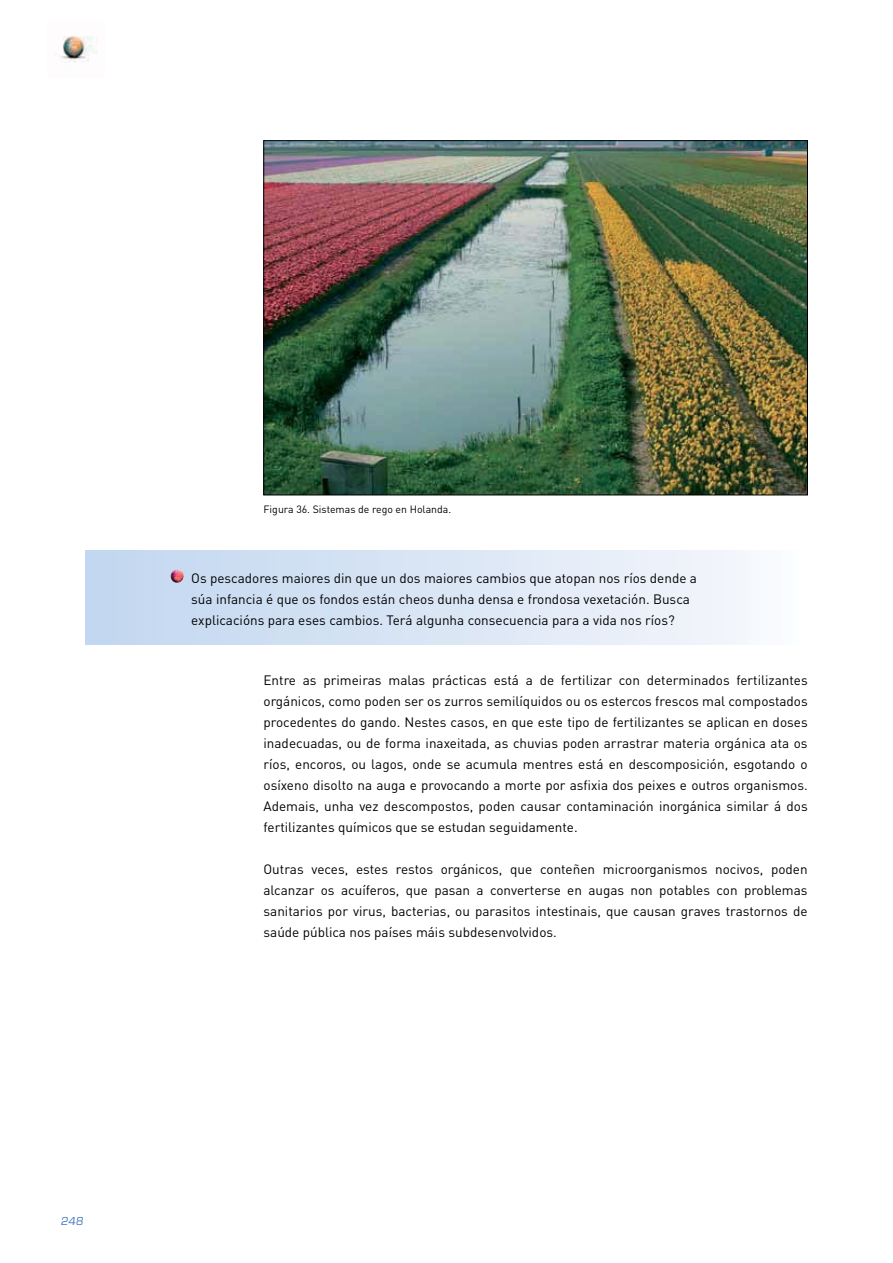
<style>
.page{position:relative;width:893px;height:1263px;background:#fff}
.page>*{position:absolute;margin:0;border:0;box-sizing:border-box;transform-origin:0 0}
.t1{font:13.5px/21px "DIN";color:#000;text-align:justify}
.t2{font:12px "Eurostile";color:#3e74ba}
.t3{font:10.5px "DIN";color:#000}
</style>
<div class="page">
<img style="left:55px;top:36px;width:42px;height:26px">
<img style="left:266px;top:143px;width:540px;height:350px">
<div style="left:85px;top:550px;width:723px;height:94px;background:linear-gradient(to right,#c0d5ef,#f8f9fd)"></div>
<svg style="left:170px;top:570px;width:13px;height:13px"></svg>
<p class="t3" style="left:264px;top:505px;width:189px">Figura 36. Sistemas de rego en Holanda.</p>
<p class="t1" style="left:191px;top:569px;width:507px;text-align:left">Os pescadores maiores din que un dos maiores cambios que atopan nos ríos dende a súa infancia é que os fondos están cheos dunha densa e frondosa vexetación. Busca explicacións para eses cambios. Terá algunha consecuencia para a vida nos ríos?</p>
<p class="t1" style="left:263px;top:672px;width:546px">Entre as primeiras malas prácticas está a de fertilizar con determinados fertilizantes orgánicos, como poden ser os zurros semilíquidos ou os estercos frescos mal compostados procedentes do gando. Nestes casos, en que este tipo de fertilizantes se aplican en doses inadecuadas, ou de forma inaxeitada, as chuvias poden arrastrar materia orgánica ata os ríos, encoros, ou lagos, onde se acumula mentres está en descomposición, esgotando o osíxeno disolto na auga e provocando a morte por asfixia dos peixes e outros organismos.<br>Ademais, unha vez descompostos, poden causar contaminación inorgánica similar á dos fertilizantes químicos que se estudan seguidamente.</p>
<p class="t1" style="left:263px;top:861px;width:546px">Outras veces, estes restos orgánicos, que conteñen microorganismos nocivos, poden alcanzar os acuíferos, que pasan a converterse en augas non potables con problemas sanitarios por virus, bacterias, ou parasitos intestinais, que causan graves trastornos de saúde pública nos países máis subdesenvolvidos.</p>
<p class="t2" style="left:61px;top:1213px;width:25px">248</p>
</div>
